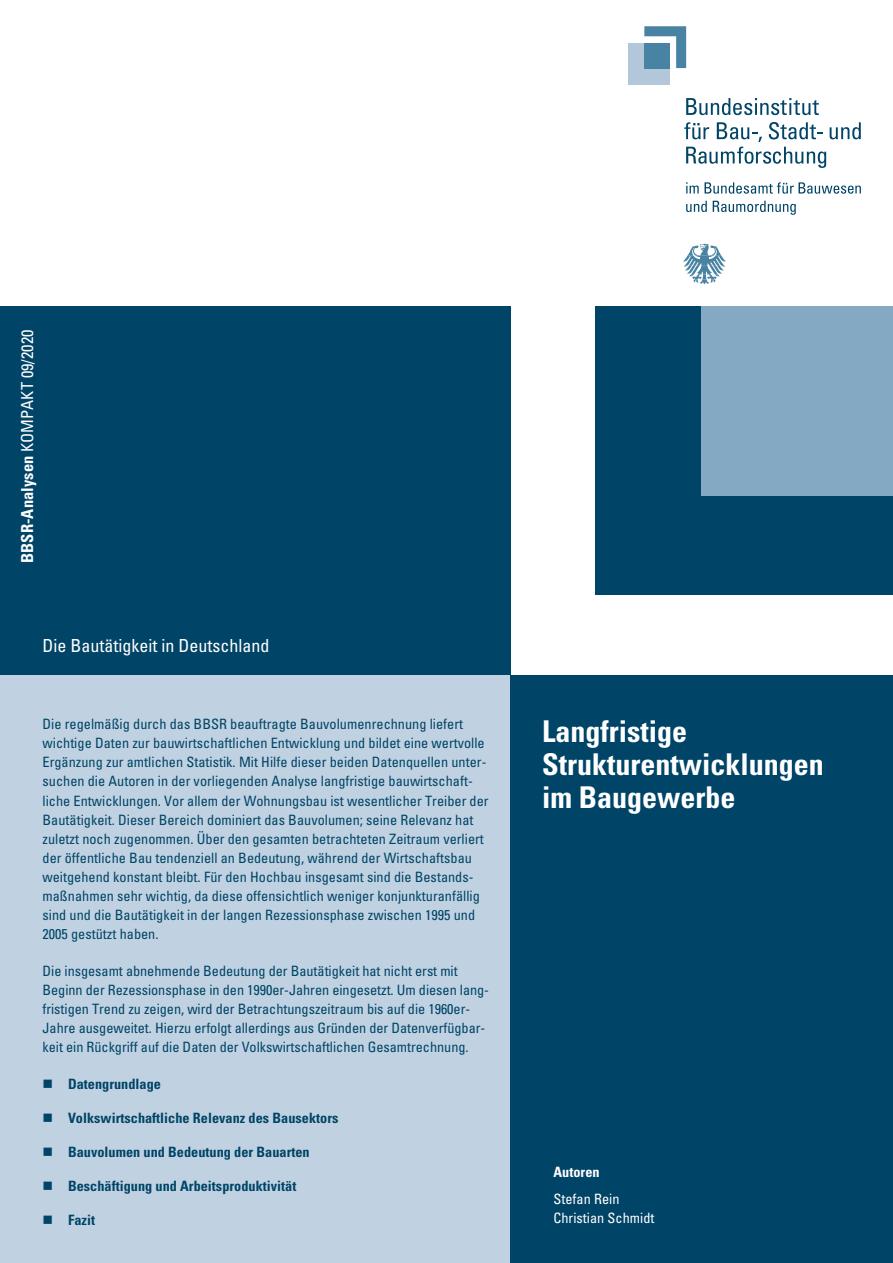
<style>
.page{position:relative;width:893px;height:1263px;background:#fff}
.page>*{position:absolute;margin:0;border:0;box-sizing:border-box;transform-origin:0 0}
.t1{font:700 condensed 30px/33px "Univers LT Std";color:#fff}
.t2{font:condensed 18px "Univers LT Std";color:#fff}
.t3{font:condensed 16.5px "Univers LT Std";letter-spacing:.005em;color:#fff}
.t4{font:condensed 14.25px/19px "Univers LT Std";color:#004467}
.t5{font:700 condensed 14.25px "Univers LT Std";color:#004467}
.t6{font:condensed 14.25px/19px "Univers LT Std";color:#fff}
.t7{font:700 condensed 14.25px "Univers LT Std";color:#fff}
.s1{font-weight:700}
</style>
<div class="page">
<div style="left:0;top:306px;width:510px;height:369px;background:#004467"></div>
<div style="left:0;top:675px;width:510px;height:588px;background:#c0d2e1"></div>
<div style="left:510px;top:675px;width:383px;height:588px;background:#004467"></div>
<div style="left:595px;top:306px;width:298px;height:288px;background:#004467"></div>
<div style="left:702px;top:306px;width:191px;height:189px;background:#84a9c3"></div>
<div style="left:628px;top:43px;width:41px;height:42px;background:#b2c8da"></div>
<svg style="left:644px;top:26px;width:42px;height:42px"></svg>
<svg style="left:683px;top:244px;width:43px;height:40px"></svg>
<svg style="left:686px;top:201px;width:21px;height:11px"></svg>
<svg style="left:713px;top:201px;width:83px;height:14px"></svg>
<svg style="left:686px;top:182px;width:175px;height:12px"></svg>
<svg style="left:686px;top:98px;width:133px;height:17px"></svg>
<svg style="left:684px;top:122px;width:177px;height:46px"></svg>
<p class="t3" style="left:17px;top:563px;width:235px;rotate:-90deg"><span class="s1">BBSR-Analysen</span> KOMPAKT 09/2020</p>
<p class="t2" style="left:43px;top:634px;width:228px">Die Bautätigkeit in Deutschland</p>
<p class="t4" style="left:43px;top:714px;width:448px">Die regelmäßig durch das BBSR beauftragte Bauvolumenrechnung liefert wichtige Daten zur bauwirtschaftlichen Entwicklung und bildet eine wertvolle Ergänzung zur amtlichen Statistik. Mit Hilfe dieser beiden Datenquellen unter&shy;suchen die Autoren in der vorliegenden Analyse langfristige bauwirtschaft&shy;liche Entwicklungen. Vor allem der Wohnungsbau ist wesentlicher Treiber der Bautätigkeit. Dieser Bereich dominiert das Bauvolumen; seine Relevanz hat zuletzt noch zugenommen. Über den gesamten betrachteten Zeitraum verliert der öffentliche Bau tendenziell an Bedeutung, während der Wirtschaftsbau weitgehend konstant bleibt. Für den Hochbau insgesamt sind die Bestands&shy;maßnahmen sehr wichtig, da diese offensichtlich weniger konjunkturanfällig sind und die Bautätigkeit in der langen Rezessionsphase zwischen 1995 und 2005 gestützt haben.</p>
<p class="t4" style="left:43px;top:961px;width:448px">Die insgesamt abnehmende Bedeutung der Bautätigkeit hat nicht erst mit Beginn der Rezessionsphase in den 1990er-Jahren eingesetzt. Um diesen lang&shy;fristigen Trend zu zeigen, wird der Betrachtungszeitraum bis auf die 1960er-Jahre ausgeweitet. Hierzu erfolgt allerdings aus Gründen der Datenverfügbar&shy;keit ein Rückgriff auf die Daten der Volkswirtschaftlichen Gesamtrechnung.</p>
<p class="t5" style="left:68px;top:1075px;width:94px">Datengrundlage</p>
<p class="t5" style="left:68px;top:1109px;width:272px">Volkswirtschaftliche Relevanz des Bausektors</p>
<p class="t5" style="left:68px;top:1143px;width:243px">Bauvolumen und Bedeutung der Bauarten</p>
<p class="t5" style="left:68px;top:1177px;width:230px">Beschäftigung und Arbeitsproduktivität</p>
<p class="t5" style="left:68px;top:1211px;width:29px">Fazit</p>
<h1 class="t1" style="left:542px;top:714px;width:283px">Langfristige<br>Strukturentwicklungen im Baugewerbe</h1>
<p class="t7" style="left:553px;top:1163px;width:48px">Autoren</p>
<p class="t6" style="left:553px;top:1189px;width:102px">Stefan Rein<br>Christian Schmidt</p>
</div>
